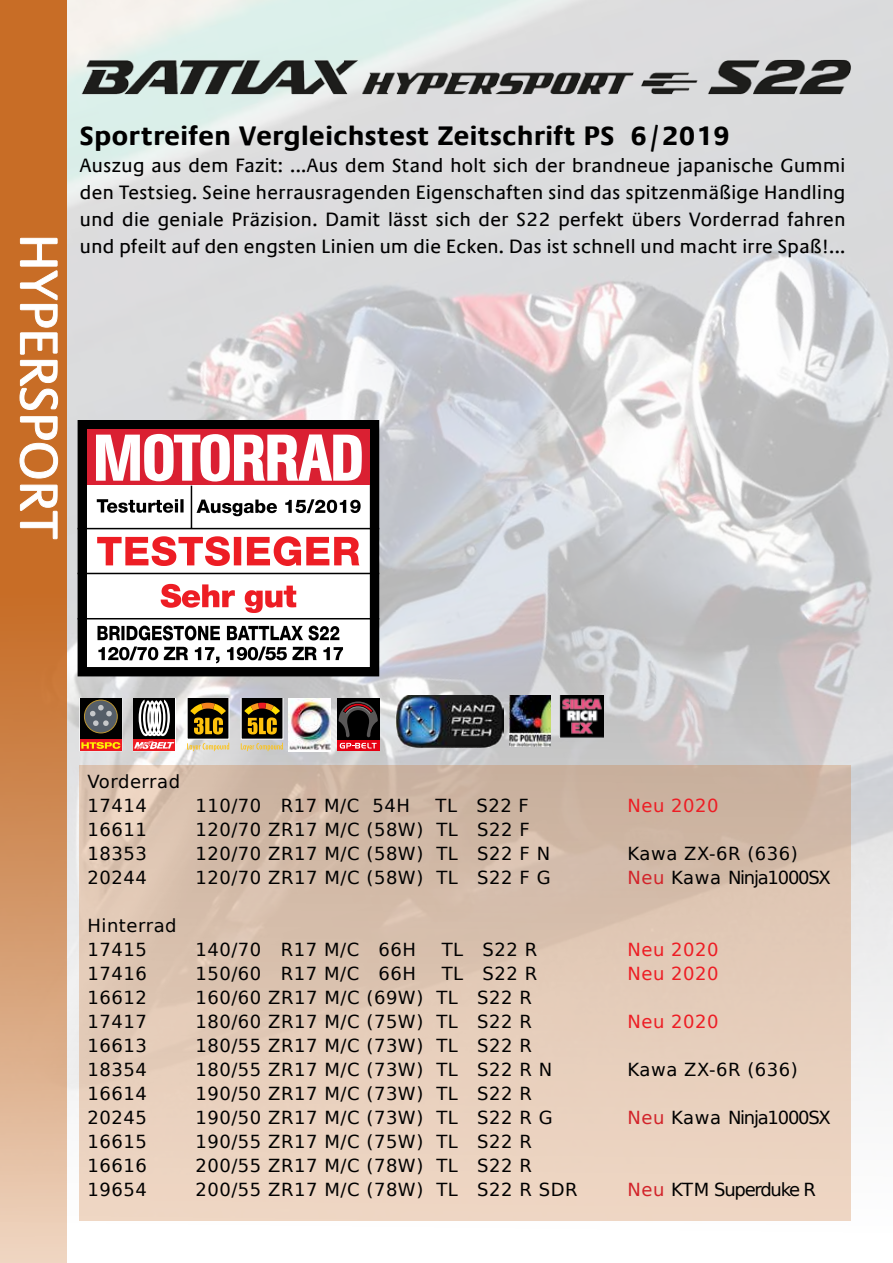
<style>
.page{position:relative;width:893px;height:1263px;background:#fff}
.page>*{position:absolute;margin:0;border:0;box-sizing:border-box;transform-origin:0 0}
.t1{font:54px "Praxis Com";color:#fff}
.t2{font:700 27px "Praxis Com";letter-spacing:.02em;color:#000}
.t3{font:19.5px/27px "Praxis Com";letter-spacing:.02em;color:#000;text-align:justify}
.t4{font:18px/24px "Bitstream Vera Sans";letter-spacing:.03em;color:#000}
.t5{font:18px "Bitstream Vera Sans";letter-spacing:-.07em;color:#000}
.t6{font:18px "Bitstream Vera Sans";letter-spacing:.03em;color:#ed1d24}
.s1{color:#d2232a}
</style>
<div class="page">
<img style="left:67px;top:0;width:826px;height:1221px">
<div style="left:80px;top:698px;width:42px;height:41px;background:#000"></div>
<div style="left:80px;top:739px;width:42px;height:12px;background:#ed1b23"></div>
<div style="left:84px;top:700px;width:33px;height:33px;background:#555e68;border-radius:50%"></div>
<div style="left:84px;top:700px;width:33px;height:33px;border:1px solid #bc9632;border-radius:50%"></div>
<svg style="left:90px;top:705px;width:22px;height:21px"></svg>
<svg style="left:81px;top:742px;width:39px;height:7px"></svg>
<div style="left:133px;top:698px;width:42px;height:53px;background:#000"></div>
<div style="left:133px;top:739px;width:42px;height:12px;background:#ed1b23"></div>
<svg style="left:134px;top:700px;width:40px;height:50px"></svg>
<div style="left:187px;top:698px;width:42px;height:41px;background:#000"></div>
<svg style="left:190px;top:703px;width:36px;height:31px"></svg>
<svg style="left:187px;top:743px;width:42px;height:8px"></svg>
<div style="left:241px;top:698px;width:42px;height:41px;background:#000"></div>
<svg style="left:244px;top:703px;width:36px;height:31px"></svg>
<svg style="left:241px;top:743px;width:42px;height:8px"></svg>
<img style="left:289px;top:698px;width:41px;height:53px">
<div style="left:337px;top:698px;width:42px;height:42px;background:#000"></div>
<svg style="left:339px;top:701px;width:39px;height:36px"></svg>
<svg style="left:337px;top:740px;width:42px;height:11px"></svg>
<svg style="left:340px;top:743px;width:37px;height:5px"></svg>
<img style="left:395px;top:695px;width:109px;height:52px">
<img style="left:509px;top:695px;width:41px;height:52px">
<img style="left:559px;top:695px;width:44px;height:42px">
<div style="left:79px;top:765px;width:771px;height:456px;background:linear-gradient(to bottom,#ceb5a3,#f2d9c7)"></div>
<img style="left:67px;top:43px;width:809px;height:58px">
<div style="left:82px;top:425px;width:293px;height:247px;background:#fff"></div>
<div style="left:78px;top:420px;width:301px;height:256px;border:9px solid #000"></div>
<hr style="left:78px;top:528px;width:301px;height:1px;background:#000">
<hr style="left:191px;top:486px;width:1px;height:43px;background:#000">
<hr style="left:78px;top:618px;width:301px;height:1px;background:#000">
<hr style="left:78px;top:573px;width:301px;height:1px;background:#000">
<svg style="left:98px;top:646px;width:245px;height:17px"></svg>
<svg style="left:98px;top:626px;width:241px;height:14px"></svg>
<svg style="left:197px;top:499px;width:164px;height:17px"></svg>
<svg style="left:161px;top:584px;width:135px;height:29px"></svg>
<svg style="left:97px;top:499px;width:87px;height:14px"></svg>
<svg style="left:97px;top:536px;width:262px;height:30px"></svg>
<div style="left:87px;top:429px;width:283px;height:56px;background:#da2032"></div>
<svg style="left:96px;top:434px;width:266px;height:47px"></svg>
<svg style="left:0;top:0;width:67px;height:1263px;background:#d18a53"></svg>
<svg style="left:19px;top:238px;width:39px;height:172px;background:#cf8245"></svg>
<svg style="left:19px;top:416px;width:39px;height:123px;background:#cf8144"></svg>
<h1 class="t1" style="left:70px;top:234px;width:307px;rotate:90deg">HYPERSPORT</h1>
<h2 class="t2" style="left:80px;top:120px;width:651px">Sportreifen Vergleichstest Zeitschrift PS 6/2019</h2>
<p class="t3" style="left:80px;top:152px;width:767px">Auszug aus dem Fazit: ...Aus dem Stand holt sich der brandneue japanische Gummi den Testsieg. Seine herrausragenden Eigenschaften sind das spitzenmäßige Handling und die geniale Präzision. Damit lässt sich der S22 perfekt übers Vorderrad fahren und pfeilt auf den engsten Linien um die Ecken. Das ist schnell und macht irre Spaß!...</p>
<p class="t4" style="left:87px;top:769px;width:94px">Vorderrad<br>17414</p>
<p class="t4" style="left:195px;top:793px;width:216px">110/70 R17 M/C 54H</p>
<p class="t4" style="left:435px;top:793px;width:95px">TL S22 F</p>
<p class="t6" style="left:627px;top:795px;width:93px">Neu 2020</p>
<p class="t4" style="left:87px;top:817px;width:61px">16611</p>
<p class="t4" style="left:195px;top:817px;width:336px">120/70 ZR17 M/C (58W) TL S22 F</p>
<p class="t4" style="left:87px;top:841px;width:61px">18353</p>
<p class="t4" style="left:195px;top:841px;width:356px">120/70 ZR17 M/C (58W) TL S22 F N</p>
<p class="t4" style="left:627px;top:841px;width:172px">Kawa ZX-6R (636)</p>
<p class="t4" style="left:87px;top:865px;width:61px">20244</p>
<p class="t4" style="left:195px;top:865px;width:357px">120/70 ZR17 M/C (58W) TL S22 F G</p>
<p class="t5" style="left:627px;top:867px;width:205px"><span class="s1">Neu</span> Kawa Ninja1000SX</p>
<p class="t4" style="left:87px;top:913px;width:91px">Hinterrad<br>17415</p>
<p class="t4" style="left:195px;top:937px;width:222px">140/70 R17 M/C 66H</p>
<p class="t4" style="left:442px;top:937px;width:97px">TL S22 R</p>
<p class="t6" style="left:627px;top:939px;width:93px">Neu 2020</p>
<p class="t4" style="left:87px;top:961px;width:61px">17416</p>
<p class="t4" style="left:195px;top:961px;width:222px">150/60 R17 M/C 66H</p>
<p class="t4" style="left:442px;top:961px;width:97px">TL S22 R</p>
<p class="t6" style="left:627px;top:963px;width:93px">Neu 2020</p>
<p class="t4" style="left:87px;top:985px;width:61px">16612</p>
<p class="t4" style="left:195px;top:985px;width:338px">160/60 ZR17 M/C (69W) TL S22 R</p>
<p class="t4" style="left:87px;top:1009px;width:61px">17417</p>
<p class="t4" style="left:195px;top:1009px;width:338px">180/60 ZR17 M/C (75W) TL S22 R</p>
<p class="t6" style="left:627px;top:1011px;width:93px">Neu 2020</p>
<p class="t4" style="left:87px;top:1033px;width:61px">16613</p>
<p class="t4" style="left:195px;top:1033px;width:338px">180/55 ZR17 M/C (73W) TL S22 R</p>
<p class="t4" style="left:87px;top:1057px;width:61px">18354</p>
<p class="t4" style="left:195px;top:1057px;width:358px">180/55 ZR17 M/C (73W) TL S22 R N</p>
<p class="t4" style="left:627px;top:1057px;width:172px">Kawa ZX-6R (636)</p>
<p class="t4" style="left:87px;top:1081px;width:61px">16614</p>
<p class="t4" style="left:195px;top:1081px;width:338px">190/50 ZR17 M/C (73W) TL S22 R</p>
<p class="t4" style="left:87px;top:1105px;width:61px">20245</p>
<p class="t4" style="left:195px;top:1105px;width:359px">190/50 ZR17 M/C (73W) TL S22 R G</p>
<p class="t5" style="left:627px;top:1107px;width:205px"><span class="s1">Neu</span> Kawa Ninja1000SX</p>
<p class="t4" style="left:87px;top:1129px;width:61px">16615</p>
<p class="t4" style="left:195px;top:1129px;width:338px">190/55 ZR17 M/C (75W) TL S22 R</p>
<p class="t4" style="left:87px;top:1153px;width:61px">16616</p>
<p class="t4" style="left:195px;top:1153px;width:338px">200/55 ZR17 M/C (78W) TL S22 R</p>
<p class="t4" style="left:87px;top:1177px;width:61px">19654</p>
<p class="t4" style="left:195px;top:1177px;width:384px">200/55 ZR17 M/C (78W) TL S22 R SDR</p>
<p class="t5" style="left:627px;top:1179px;width:190px"><span class="s1">Neu</span> KTM Superduke R</p>
</div>
